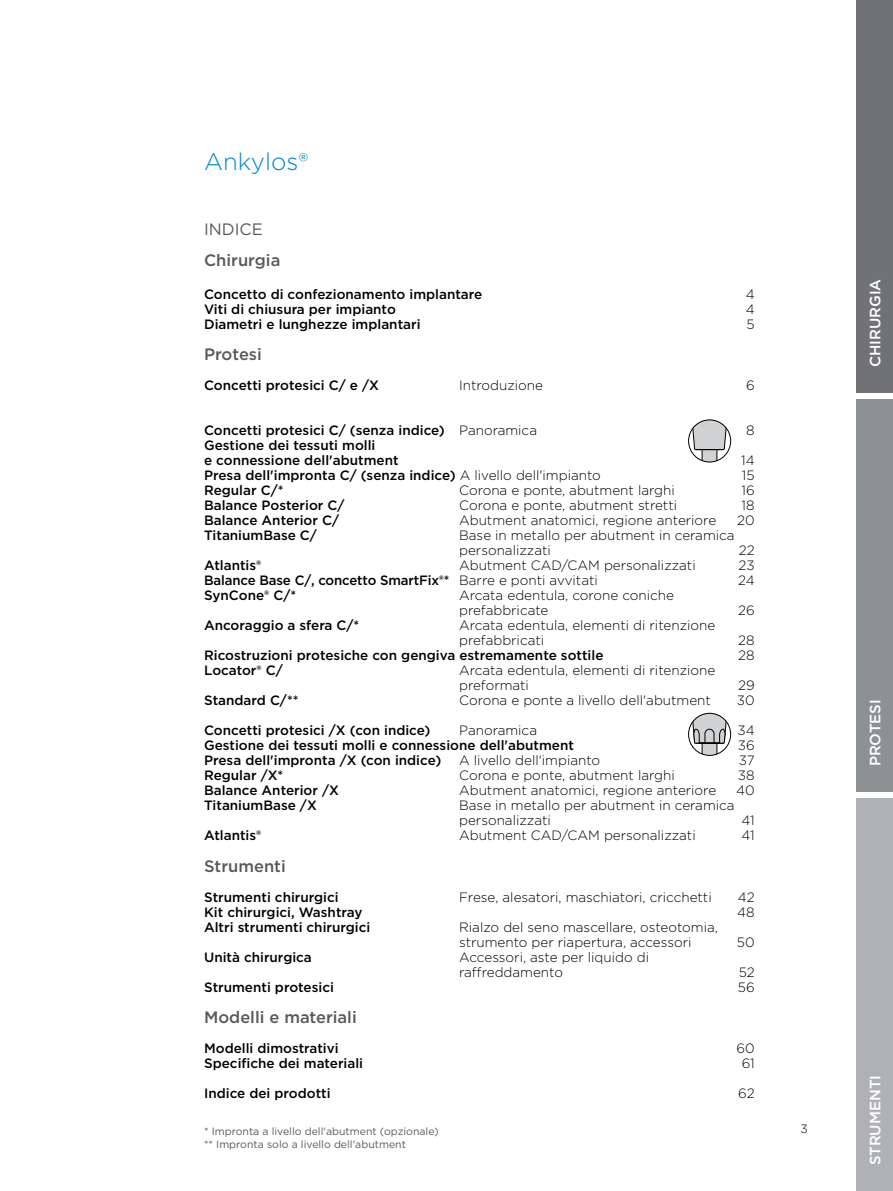
<style>
.page{position:relative;width:893px;height:1191px;background:#fff}
.page>*{position:absolute;margin:0;border:0;box-sizing:border-box;transform-origin:0 0}
.t1{font:300 24px "Gotham";color:#0087ce}
.t2{font:500 16.5px "Gotham";color:#57595b}
.t3{font:16.5px "Gotham";color:#57595b}
.t4{font:500 15px "Gotham";color:#fff}
.t5{font:500 13.5px/15px "Gotham";color:#000}
.t6{font:300 13.5px/15px "Gotham";color:#000}
.t7{font:300 12px "Gotham";color:#000}
.t8{font:10.5px/13.5px "Gotham";color:#57595b}
.s1{font-weight:300}
</style>
<div class="page">
<div style="left:857px;top:0;width:36px;height:393px;background:#707275"></div>
<div style="left:857px;top:399px;width:36px;height:393px;background:#8e9193"></div>
<div style="left:857px;top:798px;width:36px;height:393px;background:#afb1b4"></div>
<svg style="left:691px;top:713px;width:37px;height:42px"></svg>
<div style="left:688px;top:713px;width:43px;height:42px;border:1px solid #000;border-radius:50%"></div>
<svg style="left:691px;top:420px;width:37px;height:42px"></svg>
<div style="left:688px;top:420px;width:43px;height:42px;border:1px solid #000;border-radius:50%"></div>
<h1 class="t1" style="left:204px;top:147px;width:106px">Ankylos®</h1>
<p class="t3" style="left:204px;top:218px;width:60px">INDICE</p>
<p class="t2" style="left:204px;top:249px;width:78px">Chirurgia</p>
<p class="t5" style="left:204px;top:286px;width:280px">Concetto di confezionamento implantare</p>
<p class="t6" style="left:746px;top:286px;width:10px">4</p>
<p class="t5" style="left:204px;top:301px;width:193px">Viti di chiusura per impianto</p>
<p class="t6" style="left:746px;top:301px;width:10px">4</p>
<p class="t5" style="left:204px;top:316px;width:218px">Diametri e lunghezze implantari</p>
<p class="t6" style="left:746px;top:316px;width:10px">5</p>
<p class="t2" style="left:204px;top:343px;width:59px">Protesi</p>
<p class="t5" style="left:204px;top:378px;width:176px">Concetti protesici C/ e /X</p>
<p class="t6" style="left:459px;top:377px;width:85px">Introduzione</p>
<p class="t6" style="left:746px;top:377px;width:10px">6</p>
<p class="t5" style="left:204px;top:423px;width:334px">Concetti protesici C/ (senza indice) <span class="s1">Panoramica</span></p>
<p class="t6" style="left:746px;top:422px;width:10px">8</p>
<p class="t5" style="left:204px;top:438px;width:196px">Gestione dei tessuti molli<br>e connessione dell'abutment</p>
<p class="t6" style="left:741px;top:452px;width:15px">14</p>
<p class="t5" style="left:204px;top:468px;width:398px">Presa dell'impronta C/ (senza indice) <span class="s1">A livello dell'impianto</span></p>
<p class="t6" style="left:742px;top:467px;width:14px">15</p>
<p class="t5" style="left:204px;top:483px;width:81px">Regular C/*</p>
<p class="t6" style="left:459px;top:482px;width:217px">Corona e ponte, abutment larghi</p>
<p class="t6" style="left:741px;top:482px;width:15px">16</p>
<p class="t5" style="left:204px;top:498px;width:142px">Balance Posterior C/</p>
<p class="t6" style="left:459px;top:497px;width:219px">Corona e ponte, abutment stretti</p>
<p class="t6" style="left:742px;top:497px;width:15px">18</p>
<p class="t5" style="left:204px;top:513px;width:137px">Balance Anterior C/</p>
<p class="t6" style="left:459px;top:512px;width:259px">Abutment anatomici, regione anteriore</p>
<p class="t6" style="left:737px;top:512px;width:19px">20</p>
<p class="t5" style="left:204px;top:528px;width:114px">TitaniumBase C/</p>
<p class="t6" style="left:459px;top:527px;width:277px">Base in metallo per abutment in ceramica personalizzati</p>
<p class="t6" style="left:739px;top:542px;width:17px">22</p>
<p class="t5" style="left:204px;top:558px;width:59px">Atlantis®</p>
<p class="t6" style="left:459px;top:557px;width:238px">Abutment CAD/CAM personalizzati</p>
<p class="t6" style="left:738px;top:557px;width:18px">23</p>
<p class="t5" style="left:204px;top:573px;width:395px">Balance Base C/, concetto SmartFix®* <span class="s1">Barre e ponti avvitati</span></p>
<p class="t6" style="left:738px;top:572px;width:18px">24</p>
<p class="t5" style="left:204px;top:588px;width:94px">SynCone® C/*</p>
<p class="t6" style="left:459px;top:587px;width:216px">Arcata edentula, corone coniche prefabbricate</p>
<p class="t6" style="left:738px;top:602px;width:18px">26</p>
<p class="t5" style="left:204px;top:618px;width:157px">Ancoraggio a sfera C/*</p>
<p class="t6" style="left:459px;top:617px;width:258px">Arcata edentula, elementi di ritenzione prefabbricati</p>
<p class="t6" style="left:738px;top:632px;width:18px">28</p>
<p class="t5" style="left:204px;top:648px;width:401px">Ricostruzioni protesiche con gengiva estremamente sottile</p>
<p class="t6" style="left:738px;top:647px;width:18px">28</p>
<p class="t5" style="left:204px;top:663px;width:80px">Locator® C/</p>
<p class="t6" style="left:459px;top:662px;width:258px">Arcata edentula, elementi di ritenzione preformati</p>
<p class="t6" style="left:738px;top:677px;width:18px">29</p>
<p class="t5" style="left:204px;top:693px;width:96px">Standard C/**</p>
<p class="t6" style="left:459px;top:692px;width:253px">Corona e ponte a livello dell'abutment</p>
<p class="t6" style="left:737px;top:692px;width:19px">30</p>
<p class="t5" style="left:204px;top:723px;width:228px">Concetti protesici /X (con indice)</p>
<p class="t6" style="left:459px;top:722px;width:79px">Panoramica</p>
<p class="t6" style="left:737px;top:722px;width:19px">34</p>
<p class="t5" style="left:204px;top:738px;width:371px">Gestione dei tessuti molli e connessione dell'abutment</p>
<p class="t6" style="left:738px;top:737px;width:18px">36</p>
<p class="t5" style="left:204px;top:753px;width:239px">Presa dell'impronta /X (con indice)</p>
<p class="t6" style="left:459px;top:752px;width:143px">A livello dell'impianto</p>
<p class="t6" style="left:739px;top:752px;width:17px">37</p>
<p class="t5" style="left:204px;top:768px;width:81px">Regular /X*</p>
<p class="t6" style="left:459px;top:767px;width:217px">Corona e ponte, abutment larghi</p>
<p class="t6" style="left:738px;top:767px;width:18px">38</p>
<p class="t5" style="left:204px;top:783px;width:136px">Balance Anterior /X</p>
<p class="t6" style="left:459px;top:782px;width:259px">Abutment anatomici, regione anteriore</p>
<p class="t6" style="left:736px;top:782px;width:20px">40</p>
<p class="t5" style="left:204px;top:798px;width:114px">TitaniumBase /X</p>
<p class="t6" style="left:459px;top:797px;width:277px">Base in metallo per abutment in ceramica personalizzati</p>
<p class="t6" style="left:741px;top:812px;width:15px">41</p>
<p class="t5" style="left:204px;top:828px;width:59px">Atlantis®</p>
<p class="t6" style="left:459px;top:827px;width:238px">Abutment CAD/CAM personalizzati</p>
<p class="t6" style="left:741px;top:827px;width:15px">41</p>
<p class="t2" style="left:204px;top:855px;width:83px">Strumenti</p>
<p class="t5" style="left:204px;top:889px;width:136px">Strumenti chirurgici</p>
<p class="t6" style="left:459px;top:889px;width:254px">Frese, alesatori, maschiatori, cricchetti</p>
<p class="t6" style="left:738px;top:889px;width:18px">42</p>
<p class="t5" style="left:204px;top:904px;width:160px">Kit chirurgici, Washtray</p>
<p class="t6" style="left:737px;top:904px;width:19px">48</p>
<p class="t5" style="left:204px;top:919px;width:168px">Altri strumenti chirurgici</p>
<p class="t6" style="left:459px;top:919px;width:260px">Rialzo del seno mascellare, osteotomia, strumento per riapertura, accessori</p>
<p class="t6" style="left:737px;top:934px;width:19px">50</p>
<p class="t5" style="left:204px;top:949px;width:109px">Unità chirurgica</p>
<p class="t6" style="left:459px;top:949px;width:191px">Accessori, aste per liquido di raffreddamento</p>
<p class="t6" style="left:739px;top:964px;width:17px">52</p>
<p class="t5" style="left:204px;top:979px;width:131px">Strumenti protesici</p>
<p class="t6" style="left:738px;top:979px;width:18px">56</p>
<p class="t2" style="left:204px;top:1006px;width:154px">Modelli e materiali</p>
<p class="t5" style="left:204px;top:1041px;width:136px">Modelli dimostrativi</p>
<p class="t6" style="left:736px;top:1040px;width:20px">60</p>
<p class="t5" style="left:204px;top:1056px;width:161px">Specifiche dei materiali</p>
<p class="t6" style="left:742px;top:1055px;width:14px">61</p>
<p class="t5" style="left:204px;top:1086px;width:128px">Indice dei prodotti</p>
<p class="t6" style="left:738px;top:1085px;width:18px">62</p>
<p class="t8" style="left:204px;top:1123px;width:236px">* Impronta a livello dell'abutment (opzionale) ** Impronta solo a livello dell'abutment</p>
<p class="t7" style="left:801px;top:1120px;width:9px">3</p>
<p class="t4" style="left:865px;top:367px;width:90px;rotate:-90deg">CHIRURGIA</p>
<p class="t4" style="left:865px;top:766px;width:69px;rotate:-90deg">PROTESI</p>
<p class="t4" style="left:865px;top:1165px;width:92px;rotate:-90deg">STRUMENTI</p>
</div>
